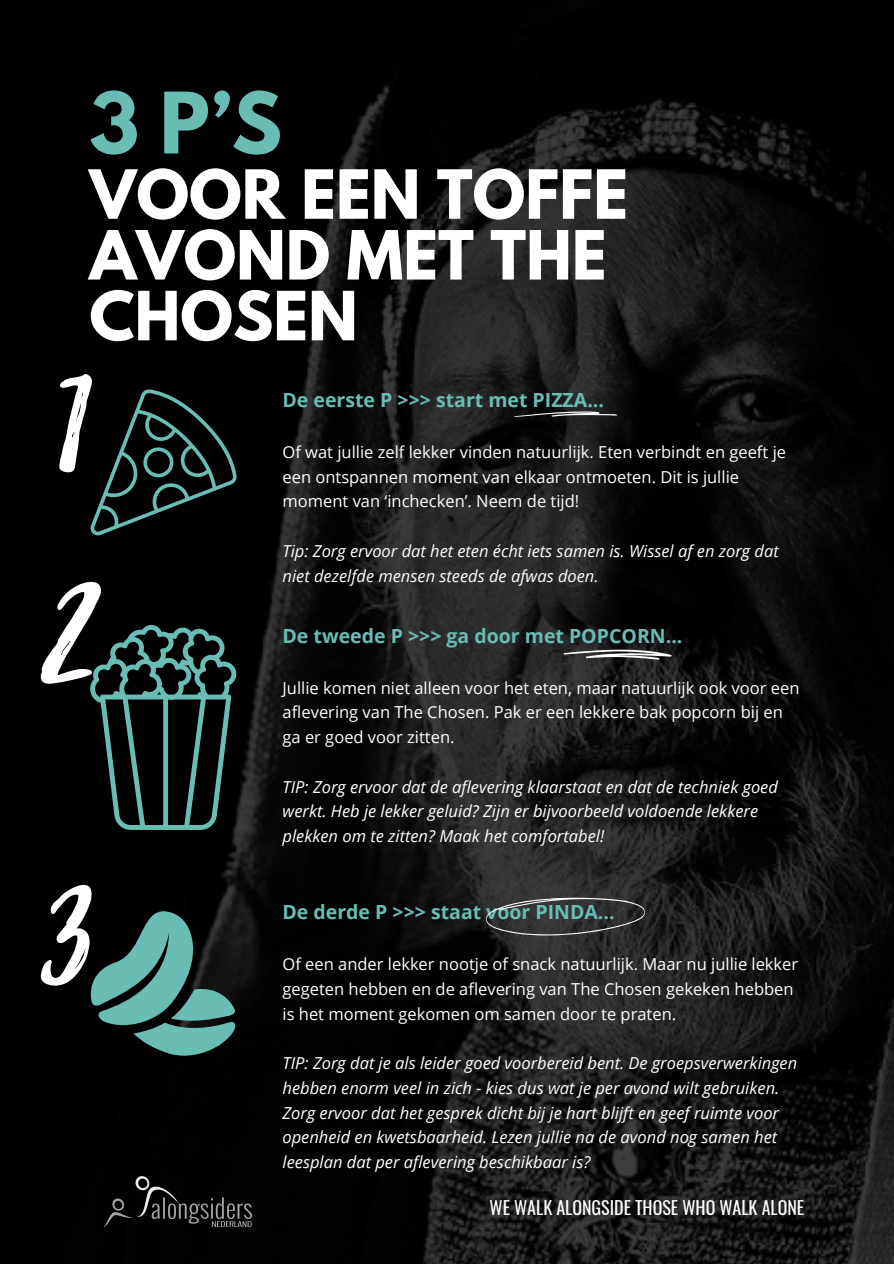
<style>
.page{position:relative;width:894px;height:1264px;background:#fff}
.page>*{position:absolute;margin:0;border:0;box-sizing:border-box;transform-origin:0 0}
.t1{font:700 75px "League Spartan";color:#69bdb5}
.t2{font:700 60px/60.8px "League Spartan";color:#fff}
.t3{font:700 19.5px "Open Sans";color:#69bdb5}
.t4{font:18px "Oswald";color:#fff}
.t5{font:italic 16.5px/24.8px "Open Sans";color:#fff}
.t6{font:16.5px/24.8px "Open Sans";color:#fff}
</style>
<div class="page">
<img style="left:0;top:0;width:893px;height:1263px">
<img style="left:89px;top:1158px;width:185px;height:98px">
<svg style="left:513px;top:411px;width:104px;height:6px"></svg>
<svg style="left:563px;top:649px;width:108px;height:10px"></svg>
<svg style="left:484px;top:897px;width:161px;height:38px;background:#3d3d3d"></svg>
<svg style="left:51px;top:372px;width:186px;height:163px;background:#0b1413"></svg>
<svg style="left:32px;top:882px;width:205px;height:178px;background:#1f3735"></svg>
<svg style="left:32px;top:579px;width:204px;height:250px;background:#111f1e"></svg>
<h3 class="t1" style="left:89px;top:86px;width:194px">3 P’S</h3>
<h3 class="t2" style="left:89px;top:172px;width:540px">VOOR EEN TOFFE<br>AVOND MET THE<br>CHOSEN</h3>
<p class="t3" style="left:282px;top:386px;width:323px">De eerste P &gt;&gt;&gt; start met PIZZA...</p>
<p class="t6" style="left:282px;top:439px;width:505px">Of wat jullie zelf lekker vinden natuurlijk. Eten verbindt en geeft je een ontspannen moment van elkaar ontmoeten. Dit is jullie moment van ‘inchecken’. Neem de tijd!</p>
<p class="t5" style="left:282px;top:538px;width:497px">Tip: Zorg ervoor dat het eten écht iets samen is. Wissel af en zorg dat niet dezelfde mensen steeds de afwas doen.</p>
<h1 class="t3" style="left:282px;top:622px;width:401px">De tweede P &gt;&gt;&gt; ga door met POPCORN...</h1>
<p class="t6" style="left:282px;top:675px;width:518px">Jullie komen niet alleen voor het eten, maar natuurlijk ook voor een aflevering van The Chosen. Pak er een lekkere bak popcorn bij en ga er goed voor zitten.</p>
<p class="t5" style="left:282px;top:774px;width:496px">TIP: Zorg ervoor dat de aflevering klaarstaat en dat de techniek goed werkt. Heb je lekker geluid? Zijn er bijvoorbeeld voldoende lekkere plekken om te zitten? Maak het comfortabel!</p>
<p class="t3" style="left:282px;top:898px;width:333px">De derde P &gt;&gt;&gt; staat voor PINDA...</p>
<h3 class="t6" style="left:282px;top:951px;width:517px">Of een ander lekker nootje of snack natuurlijk. Maar nu jullie lekker gegeten hebben en de aflevering van The Chosen gekeken hebben is het moment gekomen om samen door te praten.</h3>
<p class="t5" style="left:282px;top:1050px;width:516px">TIP: Zorg dat je als leider goed voorbereid bent. De groepsverwerkingen hebben enorm veel in zich - kies dus wat je per avond wilt gebruiken.<br>Zorg ervoor dat het gesprek dicht bij je hart blijft en geef ruimte voor openheid en kwetsbaarheid. Lezen jullie na de avond nog samen het leesplan dat per aflevering beschikbaar is?</p>
<p class="t4" style="left:489px;top:1193px;width:316px">WE WALK ALONGSIDE THOSE WHO WALK ALONE</p>
</div>
